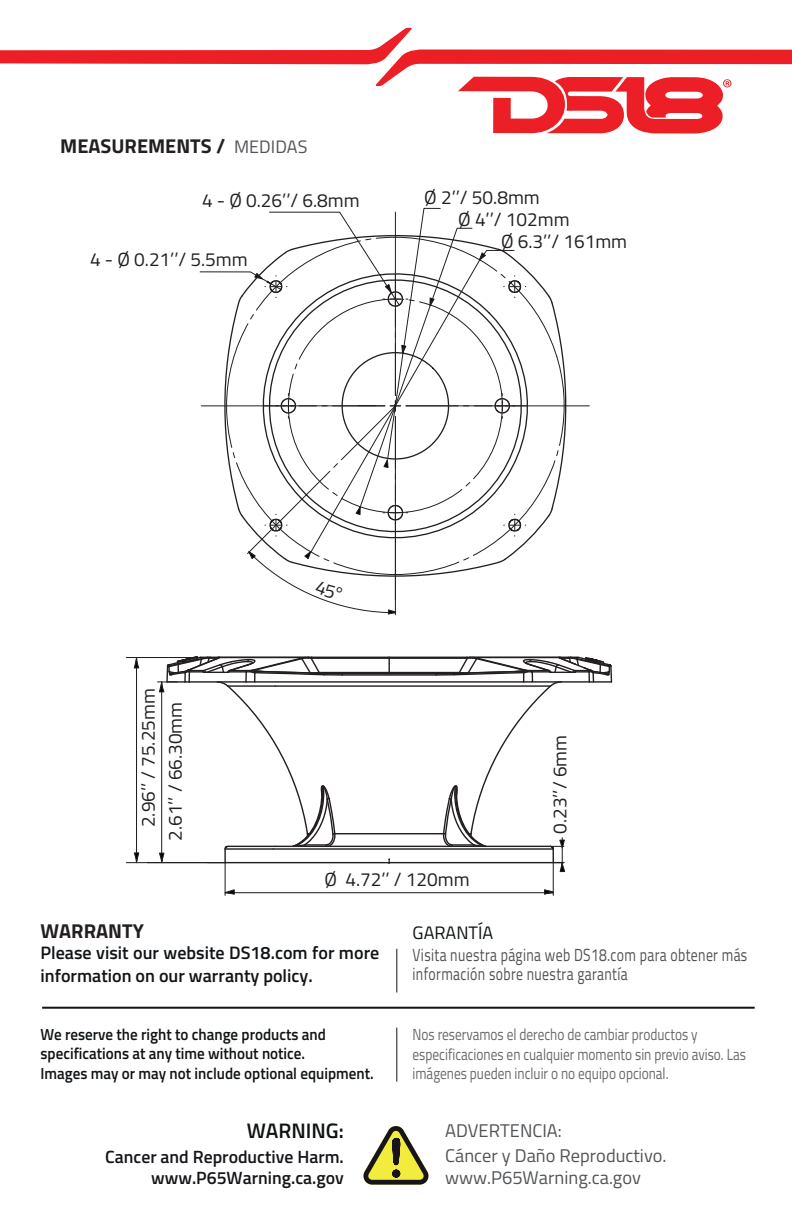
<style>
.page{position:relative;width:792px;height:1224px;background:#fff}
.page>*{position:absolute;margin:0;border:0;box-sizing:border-box;transform-origin:0 0}
.t1{font:600 21px "Titillium Web";color:#0f1313}
.t2{font:700 20px "Titillium Web";color:#231f20}
.t3{font:19px "Titillium Web";color:#231f20}
.t4{font:18.4px/25px "Titillium Web";color:#515457}
.t5{font:600 18px/23px "Titillium Web";color:#111416}
.t6{font:18px "Titillium Web";color:#0f1313}
.t7{font:600 17.8px/21.2px "Titillium Web";color:#18151a;text-align:right}
.t8{font:17.4px/18.8px "Titillium Web";letter-spacing:.025em;color:#4f5252;scale:.79 1}
.t9{font:16px/19.2px "Titillium Web";color:#666968;scale:.83 1}
.t10{font:600 16px/19.2px "Titillium Web";color:#111416;scale:.94 1}
.s1{font-weight:400;font-size:18px;color:#515457}
</style>
<div class="page">
<svg style="left:0;top:28px;width:791px;height:106px"></svg>
<hr style="left:42px;top:1007px;width:712px;height:2px;background:#111416">
<hr style="left:396px;top:949px;width:1px;height:43px;background:#111416">
<hr style="left:396px;top:1028px;width:1px;height:54px;background:#111416">
<svg style="left:363px;top:1126px;width:65px;height:59px"></svg>
<hr style="left:505px;top:405px;width:84px;height:1px;background:#231f20">
<hr style="left:225px;top:892px;width:328px;height:1px;background:#231f20">
<hr style="left:552px;top:863px;width:1px;height:32px;background:#231f20">
<hr style="left:224px;top:863px;width:1px;height:32px;background:#231f20">
<hr style="left:126px;top:862px;width:99px;height:1px;background:#231f20">
<hr style="left:126px;top:657px;width:94px;height:1px;background:#231f20">
<hr style="left:136px;top:658px;width:1px;height:205px;background:#231f20">
<svg style="left:543px;top:888px;width:11px;height:8px"></svg>
<svg style="left:224px;top:888px;width:11px;height:8px"></svg>
<svg style="left:133px;top:658px;width:7px;height:11px"></svg>
<svg style="left:157px;top:656px;width:456px;height:217px"></svg>
<svg style="left:133px;top:852px;width:7px;height:12px"></svg>
<svg style="left:199px;top:207px;width:371px;height:408px"></svg>
<p class="t2" style="left:60px;top:130px;width:248px">MEASUREMENTS / <span class="s1">MEDIDAS</span></p>
<p class="t3" style="left:202px;top:187px;width:159px">4 - Ø 0.26’’/ 6.8mm</p>
<p class="t3" style="left:424px;top:184px;width:117px">Ø 2’’/ 50.8mm</p>
<p class="t3" style="left:458px;top:206px;width:113px">Ø 4’’/ 102mm</p>
<p class="t3" style="left:501px;top:227px;width:128px">Ø 6.3’’/ 161mm</p>
<p class="t3" style="left:90px;top:245px;width:159px">4 - Ø 0.21’’/ 5.5mm</p>
<p class="t3" style="left:134px;top:827px;width:140px;rotate:-90deg">2.96’’ / 75.25mm</p>
<p class="t3" style="left:161px;top:841px;width:140px;rotate:-90deg">2.61’’ / 66.30mm</p>
<p class="t3" style="left:324px;top:865px;width:147px">Ø 4.72’’ / 120mm</p>
<p class="t3" style="left:545px;top:834px;width:100px;rotate:-90deg">0.23’’/ 6mm</p>
<p class="t2" style="left:41px;top:915px;width:105px">WARRANTY</p>
<p class="t6" style="left:412px;top:919px;width:82px">GARANTÍA</p>
<p class="t5" style="left:41px;top:941px;width:340px">Please visit our website DS18.com for more information on our warranty policy.</p>
<p class="t8" style="left:412px;top:945px;width:425px">Visita nuestra página web DS18.com para obtener más información sobre nuestra garantía</p>
<p class="t10" style="left:41px;top:1024px;width:356px">We reserve the right to change products and specifications at any time without notice.<br>Images may or may not include optional equipment.</p>
<h1 class="t1" style="left:246px;top:1115px;width:99px">WARNING:</h1>
<p class="t7" style="left:105px;top:1145px;width:240px">Cancer and Reproductive Harm. www.P65Warning.ca.gov</p>
<p class="t9" style="left:412px;top:1024px;width:403px">Nos reservamos el derecho de cambiar productos y especificaciones en cualquier momento sin previo aviso. Las imágenes pueden incluir o no equipo opcional.</p>
<p class="t4" style="left:445px;top:1117px;width:223px">ADVERTENCIA:<br>Cáncer y Daño Reproductivo.</p>
<p class="t4" style="left:445px;top:1164px;width:197px">www.P65Warning.ca.gov</p>
</div>
